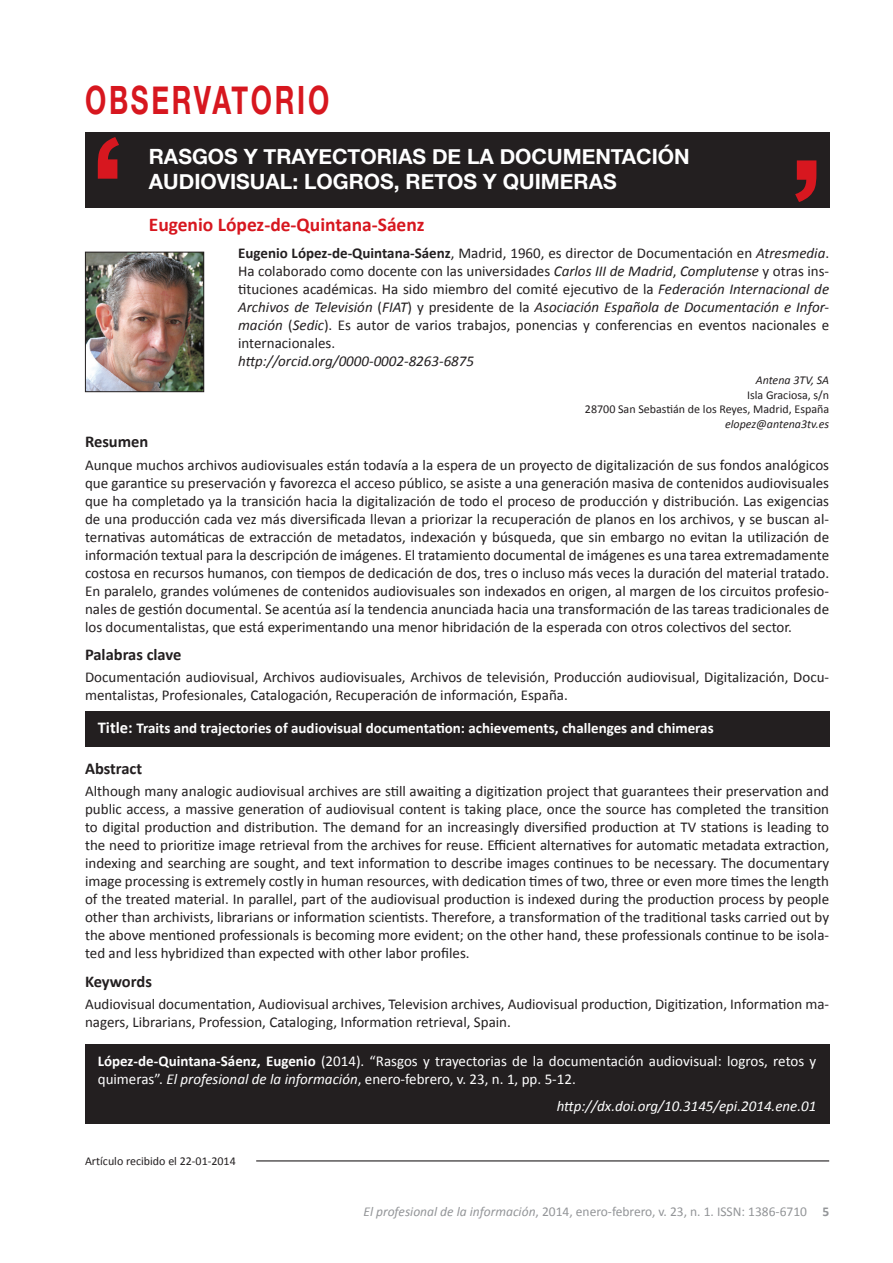
<style>
.page{position:relative;width:893px;height:1263px;background:#fff}
.page>*{position:absolute;margin:0;border:0;box-sizing:border-box;transform-origin:0 0}
.t1{font:700 39px "Helvetica Neue";letter-spacing:.1em;color:#d7171f;scale:.7 1}
.t2{font:700 21px "Helvetica Neue";color:#fff}
.t3{font:700 19.5px "Calibri";color:#d7171f}
.t4{font:700 16.5px "Calibri";color:#231f20}
.t5{font:15px/18px "Calibri";color:#231f20;text-align:justify}
.t6{font:15px/18px "Calibri";color:#fff}
.t7{font:700 15px "Calibri";color:#fff}
.t8{font:italic 15px "Calibri";color:#fff}
.t9{font:italic 15px "Calibri";color:#231f20}
.t10{font:13.5px "Calibri";color:#939598}
.t11{font:12px/14.4px "Calibri";color:#231f20;text-align:right}
.t12{font:italic 12px "Calibri";color:#231f20}
.s1{font-weight:700}
.s2{font-style:italic}
.s3{font-size:16.5px}
</style>
<div class="page">
<div style="left:85px;top:132px;width:744px;height:75px;background:#231f20"></div>
<svg style="left:795px;top:160px;width:21px;height:42px"></svg>
<svg style="left:98px;top:137px;width:21px;height:42px"></svg>
<div style="left:85px;top:1044px;width:744px;height:80px;background:#231f20"></div>
<div style="left:85px;top:711px;width:744px;height:35px;background:#231f20"></div>
<img style="left:87px;top:254px;width:115px;height:136px">
<div style="left:85px;top:252px;width:119px;height:140px;border:1px solid #231f20"></div>
<hr style="left:256px;top:1160px;width:573px;height:1px;background:#231f20">
<h1 class="t1" style="left:85px;top:70px;width:350px">OBSERVATORIO</h1>
<h2 class="t2" style="left:149px;top:140px;width:130px">RASGOS Y TRA</h2>
<h2 class="t2" style="left:304px;top:140px;width:58px">YECTORIAS</h2>
<h2 class="t2" style="left:432px;top:140px;width:259px">DE LA DOCUMENTACIÓN</h2>
<h2 class="t2" style="left:149px;top:165px;width:58px">AUDIOVIS</h2>
<h2 class="t2" style="left:250px;top:165px;width:115px">UAL: LOGROS</h2>
<h2 class="t2" style="left:394px;top:165px;width:27px">, RETOS</h2>
<h2 class="t2" style="left:483px;top:165px;width:92px">Y QUIMERAS</h2>
<h3 class="t3" style="left:149px;top:212px;width:277px">Eugenio López-de-Quintana-Sáenz</h3>
<p class="t5" style="left:238px;top:244px;width:593px"><span class="s1">Eugenio López-de-Quintana-Sáenz</span>, Madrid, 1960, es director de Documentación en <span class="s2">Atresmedia</span>.<br>Ha colaborado como docente con las universidades <span class="s2">Carlos III de Madrid</span>, <span class="s2">Complutense</span> y otras ins&shy;tituciones académicas. Ha sido miembro del comité ejecutivo de la <span class="s2">Federación Internacional de Archivos de Televisión</span> (<span class="s2">FIAT</span>) y presidente de la <span class="s2">Asociación Española de Documentación e Infor&shy;mación</span> (<span class="s2">Sedic</span>). Es autor de varios trabajos, ponencias y conferencias en eventos nacionales e internacionales.</p>
<p class="t9" style="left:238px;top:351px;width:237px">http://orcid.org/0000-0002-8263-6875</p>
<p class="t12" style="left:756px;top:372px;width:75px">Antena 3TV, SA</p>
<p class="t11" style="left:585px;top:388px;width:246px">Isla Graciosa, s/n<br>28700 San Sebastián de los Reyes, Madrid, España</p>
<p class="t12" style="left:725px;top:415px;width:106px">elopez@antena3tv.es</p>
<p class="t4" style="left:85px;top:431px;width:65px">Resumen</p>
<p class="t5" style="left:85px;top:456px;width:746px">Aunque muchos archivos audiovisuales están todavía a la espera de un proyecto de digitalización de sus fondos analógicos que garantice su preservación y favorezca el acceso público, se asiste a una generación masiva de contenidos audiovisuales que ha completado ya la transición hacia la digitalización de todo el proceso de producción y distribución. Las exigencias de una producción cada vez más diversificada llevan a priorizar la recuperación de planos en los archivos, y se buscan al&shy;ternativas automáticas de extracción de metadatos, indexación y búsqueda, que sin embargo no evitan la utilización de información textual para la descripción de imágenes. El tratamiento documental de imágenes es una tarea extremadamente costosa en recursos humanos, con tiempos de dedicación de dos, tres o incluso más veces la duración del material tratado.<br>En paralelo, grandes volúmenes de contenidos audiovisuales son indexados en origen, al margen de los circuitos profesio&shy;nales de gestión documental. Se acentúa así la tendencia anunciada hacia una transformación de las tareas tradicionales de los documentalistas, que está experimentando una menor hibridación de la esperada con otros colectivos del sector.</p>
<p class="t4" style="left:85px;top:644px;width:98px">Palabras clave</p>
<p class="t5" style="left:85px;top:668px;width:746px">Documentación audiovisual, Archivos audiovisuales, Archivos de televisión, Producción audiovisual, Digitalización, Docu&shy;mentalistas, Profesionales, Catalogación, Recuperación de información, España.</p>
<p class="t7" style="left:98px;top:718px;width:617px"><span class="s3">Title:</span> Traits and trajectories of audiovisual documentation: achievements, challenges and chimeras</p>
<p class="t4" style="left:85px;top:758px;width:59px">Abstract</p>
<p class="t5" style="left:85px;top:782px;width:746px">Although many analogic audiovisual archives are still awaiting a digitization project that guarantees their preservation and public access, a massive generation of audiovisual content is taking place, once the source has completed the transition to digital production and distribution. The demand for an increasingly diversified production at TV stations is leading to the need to prioritize image retrieval from the archives for reuse. Efficient alternatives for automatic metadata extraction, indexing and searching are sought, and text information to describe images continues to be necessary. The documentary image processing is extremely costly in human resources, with dedication times of two, three or even more times the length of the treated material. In parallel, part of the audiovisual production is indexed during the production process by people other than archivists, librarians or information scientists. Therefore, a transformation of the traditional tasks carried out by the above mentioned professionals is becoming more evident; on the other hand, these professionals continue to be isola&shy;ted and less hybridized than expected with other labor profiles.</p>
<p class="t4" style="left:85px;top:970px;width:68px">Keywords</p>
<p class="t5" style="left:85px;top:995px;width:746px">Audiovisual documentation, Audiovisual archives, Television archives, Audiovisual production, Digitization, Information ma&shy;nagers, Librarians, Profession, Cataloging, Information retrieval, Spain.</p>
<p class="t6" style="left:98px;top:1052px;width:720px"><span class="s1">López-de-Quintana-Sáenz, Eugenio</span> (2014). “Rasgos y trayectorias de la documentación audiovisual: logros, retos y quimeras”. <span class="s2">El profesional de la información</span>, enero-febrero, v. 23, n. 1, pp. 5-12.</p>
<p class="t8" style="left:557px;top:1095px;width:261px">http://dx.doi.org/10.3145/epi.2014.ene.01</p>
<p class="t11" style="left:85px;top:1153px;width:152px">Artículo recibido el 22-01-2014</p>
<p class="t10" style="left:363px;top:1203px;width:467px"><span class="s2">El profesional de la información</span>, 2014, enero-febrero, v. 23, n. 1. ISSN: 1386-6710 <span class="s1">5</span></p>
</div>
